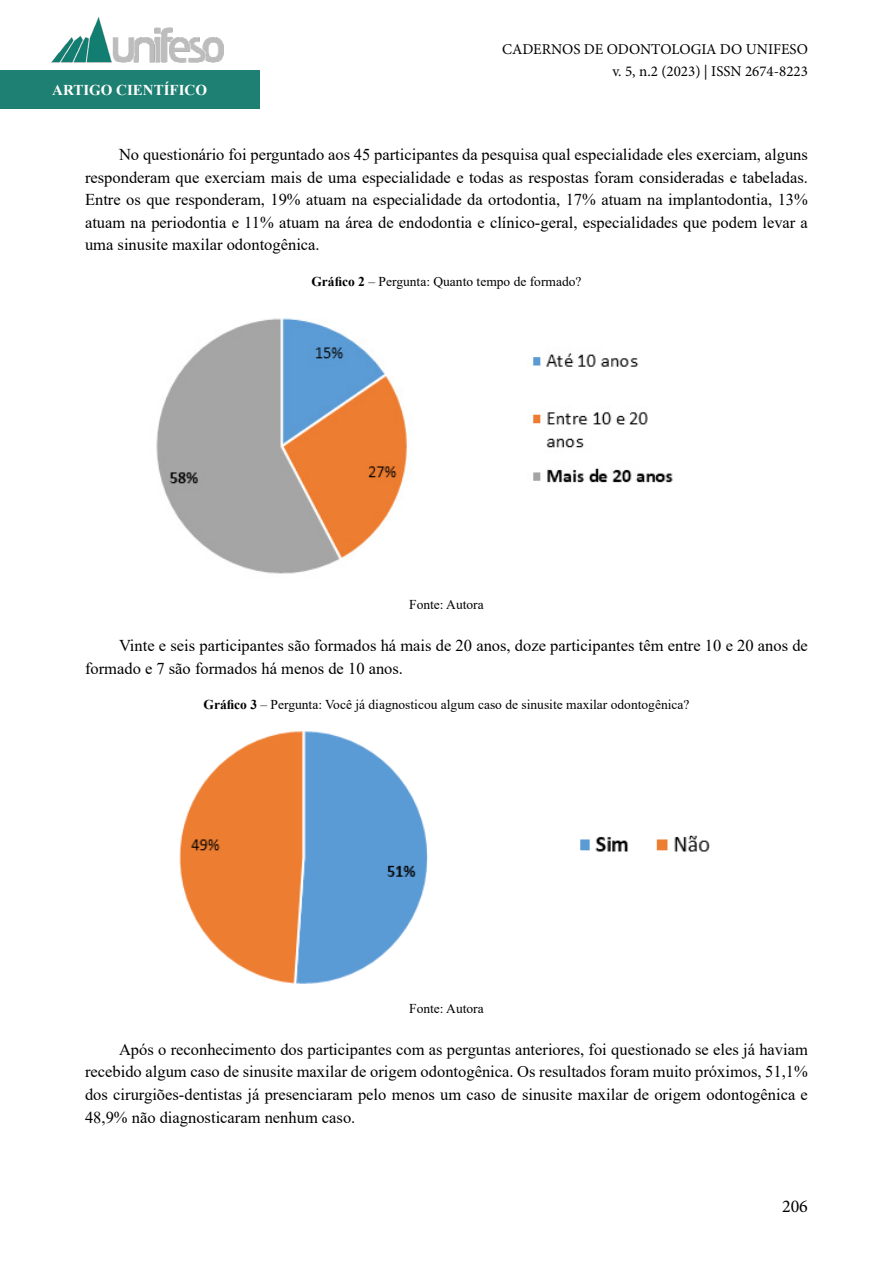
<style>
.page{position:relative;width:893px;height:1263px;background:#fff}
.page>*{position:absolute;margin:0;border:0;box-sizing:border-box;transform-origin:0 0}
.t1{font:18px "Minion Pro";color:#000}
.t2{font:16.5px/22.5px "Times New Roman";color:#000;text-align:justify}
.t3{font:15px/22.5px "Minion Pro";color:#000;text-align:right}
.t4{font:700 15px "Times New Roman";color:#fff}
.t5{font:13.5px "Times New Roman";color:#000}
.s1{font-weight:700}
</style>
<div class="page">
<div style="left:0;top:71px;width:259px;height:38px;background:#1e8072"></div>
<img style="left:51px;top:17px;width:173px;height:54px">
<img style="left:156px;top:318px;width:517px;height:256px">
<img style="left:179px;top:731px;width:531px;height:253px">
<p class="t4" style="left:52px;top:79px;width:156px">ARTIGO CIENTÍFICO</p>
<p class="t3" style="left:502px;top:38px;width:307px">CADERNOS DE ODONTOLOGIA DO UNIFESO v. 5, n.2 (2023) | ISSN 2674-8223</p>
<p class="t2" style="left:85px;top:143px;width:724px;text-indent:34px">No questionário foi perguntado aos 45 participantes da pesquisa qual especialidade eles exerciam, alguns responderam que exerciam mais de uma especialidade e todas as respostas foram consideradas e tabeladas.<br>Entre os que responderam, 19% atuam na especialidade da ortodontia, 17% atuam na implantodontia, 13% atuam na periodontia e 11% atuam na área de endodontia e clínico-geral, especialidades que podem levar a uma sinusite maxilar odontogênica.</p>
<p class="t5" style="left:311px;top:272px;width:272px"><span class="s1">Gráfico 2</span> – Pergunta: Quanto tempo de formado?</p>
<p class="t5" style="left:409px;top:595px;width:76px">Fonte: Autora</p>
<p class="t2" style="left:85px;top:634px;width:724px;text-indent:34px">Vinte e seis participantes são formados há mais de 20 anos, doze participantes têm entre 10 e 20 anos de formado e 7 são formados há menos de 10 anos.</p>
<p class="t5" style="left:204px;top:695px;width:487px"><span class="s1">Gráfico 3</span> – Pergunta: Você já diagnosticou algum caso de sinusite maxilar odontogênica?</p>
<p class="t5" style="left:409px;top:999px;width:76px">Fonte: Autora</p>
<p class="t2" style="left:85px;top:1038px;width:724px;text-indent:34px">Após o reconhecimento dos participantes com as perguntas anteriores, foi questionado se eles já haviam recebido algum caso de sinusite maxilar de origem odontogênica. Os resultados foram muito próximos, 51,1% dos cirurgiões-dentistas já presenciaram pelo menos um caso de sinusite maxilar de origem odontogênica e 48,9% não diagnosticaram nenhum caso.</p>
<p class="t1" style="left:782px;top:1194px;width:27px">206</p>
</div>
